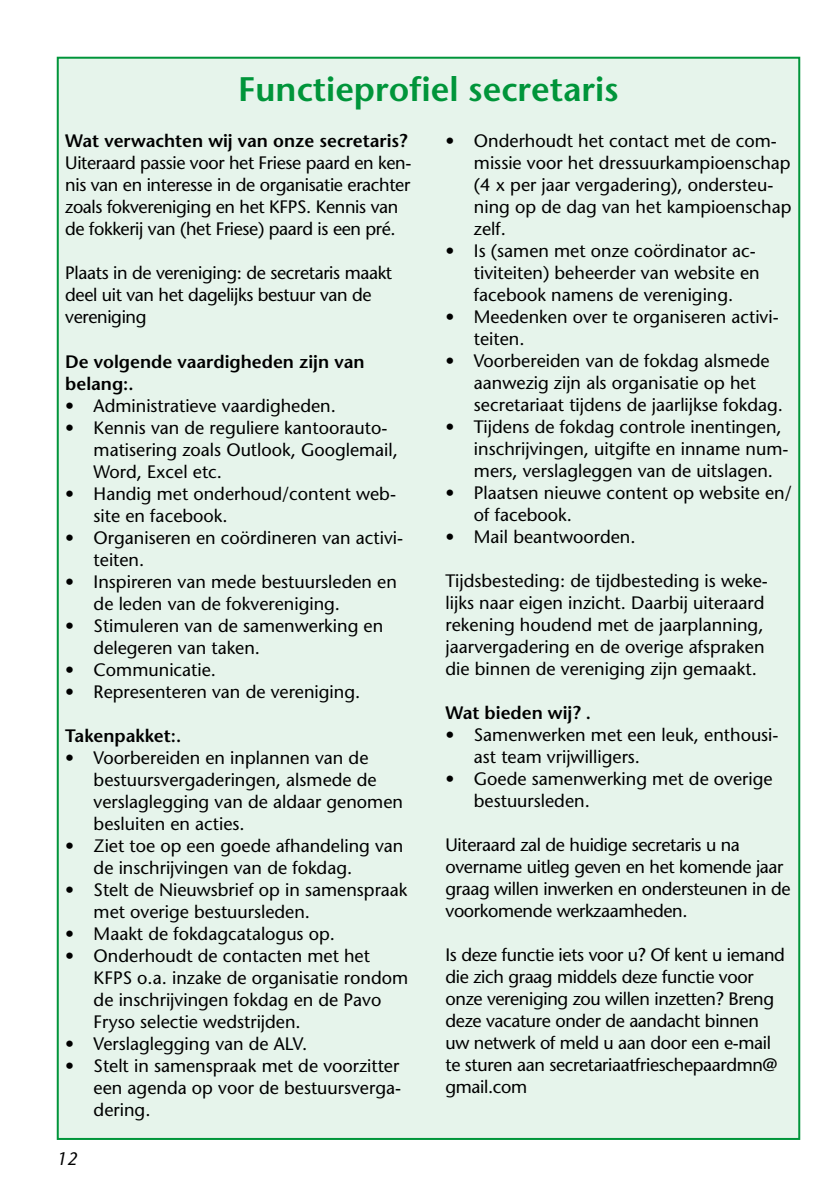
<style>
.page{position:relative;width:840px;height:1191px;background:#fff}
.page>*{position:absolute;margin:0;border:0;box-sizing:border-box;transform-origin:0 0}
.t1{font:600 34px "Stone Sans Std";color:#00953a}
.t2{font:500 18px/22px "Stone Sans Std";color:#000}
.t3{font:500 18px/22px "Stone Sans Std";letter-spacing:-.02em;color:#000}
.t4{font:600 18px/22px "Stone Sans Std";color:#000}
.t5{font:italic 500 18px "Stone Sans Std";color:#000}
</style>
<div class="page">
<div style="left:57px;top:57px;width:742px;height:1083px;background:#e6f4eb;border:2px solid #00953a"></div>
<h1 class="t1" style="left:238px;top:68px;width:382px">Functieprofiel secretaris</h1>
<p class="t4" style="left:65px;top:130px;width:343px">Wat verwachten wij van onze secretaris?</p>
<p class="t3" style="left:65px;top:152px;width:347px">Uiteraard passie voor het Friese paard en ken&shy;nis van en interesse in de organisatie erachter zoals fokvereniging en het KFPS. Kennis van de fokkerij van (het Friese) paard is een pré.</p>
<p class="t3" style="left:65px;top:262px;width:328px">Plaats in de vereniging: de secretaris maakt deel uit van het dagelijks bestuur van de vereniging</p>
<p class="t4" style="left:65px;top:350px;width:301px">De volgende vaardigheden zijn van belang:.</p>
<p class="t2" style="left:65px;top:394px;width:272px">• Administratieve vaardigheden.</p>
<p class="t2" style="left:94px;top:416px;width:306px;text-indent:-28px">• Kennis van de reguliere kantoorauto&shy;matisering zoals Outlook, Googlemail,<br>Word, Excel etc.</p>
<p class="t2" style="left:94px;top:482px;width:304px;text-indent:-28px">• Handig met onderhoud/content web&shy;site en facebook.</p>
<p class="t2" style="left:94px;top:526px;width:311px;text-indent:-28px">• Organiseren en coördineren van activi&shy;teiten.</p>
<p class="t2" style="left:94px;top:570px;width:305px;text-indent:-28px">• Inspireren van mede bestuursleden en de leden van de fokvereniging.</p>
<p class="t2" style="left:94px;top:614px;width:291px;text-indent:-28px">• Stimuleren van de samenwerking en delegeren van taken.</p>
<p class="t2" style="left:65px;top:658px;width:152px">• Communicatie.</p>
<p class="t2" style="left:65px;top:680px;width:296px">• Representeren van de vereniging.</p>
<p class="t4" style="left:65px;top:724px;width:117px">Takenpakket:.</p>
<p class="t2" style="left:94px;top:746px;width:311px;text-indent:-28px">• Voorbereiden en inplannen van de bestuursvergaderingen, alsmede de verslaglegging van de aldaar genomen besluiten en acties.</p>
<p class="t2" style="left:94px;top:834px;width:311px;text-indent:-28px">• Ziet toe op een goede afhandeling van de inschrijvingen van de fokdag.</p>
<p class="t2" style="left:94px;top:878px;width:315px;text-indent:-28px">• Stelt de Nieuwsbrief op in samenspraak met overige bestuursleden.</p>
<p class="t2" style="left:65px;top:922px;width:271px">• Maakt de fokdagcatalogus op.</p>
<p class="t2" style="left:94px;top:944px;width:316px;text-indent:-28px">• Onderhoudt de contacten met het KFPS o.a. inzake de organisatie rondom de inschrijvingen fokdag en de Pavo Fryso selectie wedstrijden.</p>
<p class="t2" style="left:65px;top:1032px;width:243px">• Verslaglegging van de ALV.</p>
<p class="t2" style="left:94px;top:1054px;width:309px;text-align:justify;text-indent:-28px">• Stelt in samenspraak met de voorzitter een agenda op voor de bestuursverga&shy;dering.</p>
<p class="t2" style="left:473px;top:130px;width:319px;text-indent:-28px">• Onderhoudt het contact met de com&shy;missie voor het dressuurkampioenschap (4 x per jaar vergadering), ondersteu&shy;ning op de dag van het kampioenschap zelf.</p>
<p class="t2" style="left:473px;top:240px;width:287px;text-indent:-28px">• Is (samen met onze coördinator ac&shy;tiviteiten) beheerder van website en facebook namens de vereniging.</p>
<p class="t2" style="left:473px;top:306px;width:306px;text-indent:-28px">• Meedenken over te organiseren activi&shy;teiten.</p>
<p class="t2" style="left:473px;top:350px;width:310px;text-indent:-28px">• Voorbereiden van de fokdag alsmede aanwezig zijn als organisatie op het secretariaat tijdens de jaarlijkse fokdag.</p>
<p class="t2" style="left:473px;top:416px;width:316px;text-indent:-28px">• Tijdens de fokdag controle inentingen, inschrijvingen, uitgifte en inname num&shy;mers, verslagleggen van de uitslagen.</p>
<p class="t2" style="left:473px;top:482px;width:319px;text-indent:-28px">• Plaatsen nieuwe content op website en/ of facebook.</p>
<p class="t2" style="left:445px;top:526px;width:191px">• Mail beantwoorden.</p>
<p class="t2" style="left:445px;top:570px;width:324px">Tijdsbesteding: de tijdbesteding is weke&shy;lijks naar eigen inzicht. Daarbij uiteraard rekening houdend met de jaarplanning, jaarvergadering en de overige afspraken die binnen de vereniging zijn gemaakt.</p>
<p class="t4" style="left:445px;top:702px;width:147px">Wat bieden wij? .</p>
<p class="t2" style="left:473px;top:724px;width:306px;text-indent:-28px">• Samenwerken met een leuk, enthousi&shy;ast team vrijwilligers.</p>
<p class="t2" style="left:473px;top:768px;width:300px;text-indent:-28px">• Goede samenwerking met de overige bestuursleden.</p>
<p class="t3" style="left:445px;top:834px;width:346px">Uiteraard zal de huidige secretaris u na overname uitleg geven en het komende jaar graag willen inwerken en ondersteunen in de voorkomende werkzaamheden.</p>
<p class="t3" style="left:445px;top:944px;width:340px">Is deze functie iets voor u? Of kent u iemand die zich graag middels deze functie voor onze vereniging zou willen inzetten? Breng deze vacature onder de aandacht binnen uw netwerk of meld u aan door een e-mail te sturen aan secretariaatfrieschepaardmn@ gmail.com</p>
<p class="t5" style="left:57px;top:1147px;width:22px">12</p>
</div>
